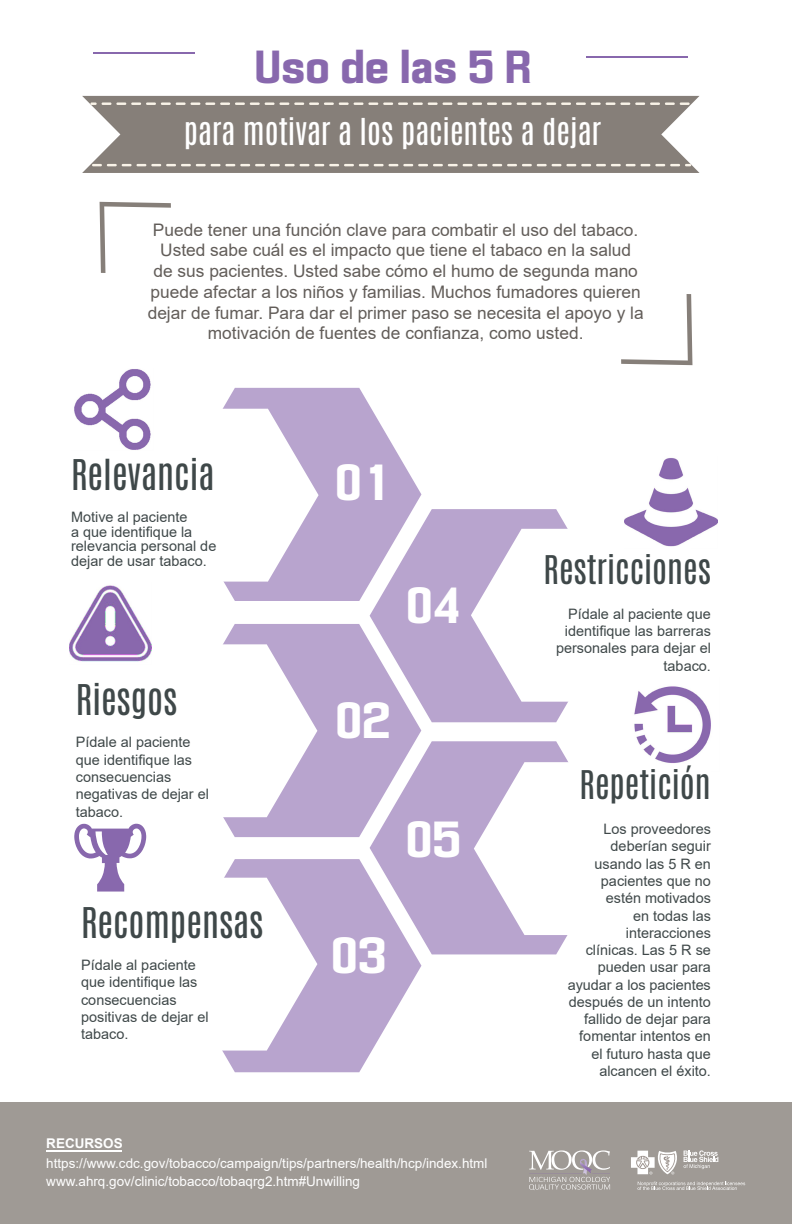
<style>
.page{position:relative;width:792px;height:1224px;background:#fff}
.page>*{position:absolute;margin:0;border:0;box-sizing:border-box;transform-origin:0 0}
.t1{font:700 47.3px "Enigmatic";color:#fff}
.t2{font:700 43.2px "Enigmatic";color:#8868ad}
.t3{font:36px "Antonio";color:#3f4849}
.t4{font:33.6px "Antonio";color:#3f4849}
.t5{font:31.2px "Antonio";color:#fff}
.t6{font:17.3px/20.7px "Arial";color:#625d59;text-align:center}
.t7{font:14.4px/17.3px "Arial";color:#3f4849}
.t8{font:13.4px/20.2px "Arial";color:#fff}
.s1{font-weight:700}
</style>
<div class="page">
<svg style="left:82px;top:96px;width:618px;height:77px;background:#8e8882"></svg>
<svg style="left:90px;top:102px;width:600px;height:3px;background:#c1bbb2"></svg>
<svg style="left:92px;top:164px;width:599px;height:2px"></svg>
<svg style="left:222px;top:388px;width:199px;height:213px;fill:#b8a4ce"></svg>
<svg style="left:370px;top:509px;width:198px;height:213px;background:#bfadd2"></svg>
<svg style="left:223px;top:624px;width:198px;height:213px;background:#bdabd2"></svg>
<svg style="left:222px;top:859px;width:199px;height:213px;fill:#b8a4ce"></svg>
<svg style="left:370px;top:741px;width:198px;height:213px;background:#c1afd4"></svg>
<svg style="left:222px;top:409px;width:97px;height:173px"></svg>
<svg style="left:471px;top:529px;width:97px;height:173px"></svg>
<svg style="left:151px;top:644px;width:166px;height:173px"></svg>
<svg style="left:474px;top:762px;width:94px;height:173px"></svg>
<svg style="left:74px;top:824px;width:243px;height:227px"></svg>
<img style="left:625px;top:458px;width:93px;height:89px">
<img style="left:70px;top:585px;width:81px;height:77px">
<img style="left:74px;top:369px;width:77px;height:81px">
<img style="left:634px;top:686px;width:77px;height:78px">
<hr style="left:94px;top:52px;width:71px;height:2px;background:#8868ad">
<hr style="left:165px;top:52px;width:29px;height:2px;background:#8868ad">
<hr style="left:587px;top:56px;width:71px;height:2px;background:#8868ad">
<hr style="left:658px;top:56px;width:29px;height:2px;background:#8868ad">
<svg style="left:100px;top:202px;width:71px;height:71px"></svg>
<svg style="left:621px;top:294px;width:71px;height:71px"></svg>
<div style="left:0;top:1102px;width:792px;height:122px;background:#9f9a95"></div>
<hr style="left:46px;top:1150px;width:76px;height:2px;background:#fff">
<svg style="left:529px;top:1150px;width:81px;height:40px"></svg>
<svg style="left:638px;top:1182px;width:107px;height:8px"></svg>
<svg style="left:631px;top:1150px;width:87px;height:25px"></svg>
<p class="t2" style="left:255px;top:42px;width:278px">Uso de las 5 R</p>
<p class="t5" style="left:184px;top:108px;width:419px">para motivar a los pacientes a dejar</p>
<p class="t6" style="left:148px;top:219px;width:497px">Puede tener una función clave para combatir el uso del tabaco.<br>Usted sabe cuál es el impacto que tiene el tabaco en la salud<br>de sus pacientes. Usted sabe cómo el humo de segunda mano puede afectar a los niños y familias. Muchos fumadores quieren dejar de fumar. Para dar el primer paso se necesita el apoyo y la motivación de fuentes de confianza, como usted.</p>
<p class="t3" style="left:71px;top:447px;width:145px">Relevancia</p>
<p class="t7" style="left:71px;top:510px;width:147px;line-height:14.4px">Motive al paciente<br>a que identifique la relevancia personal de dejar de usar tabaco.</p>
<p class="t3" style="left:76px;top:671px;width:103px">Riesgos</p>
<p class="t7" style="left:76px;top:734px;width:135px">Pídale al paciente que identifique las consecuencias negativas de dejar el tabaco.</p>
<p class="t3" style="left:81px;top:894px;width:184px">Recompensas</p>
<p class="t7" style="left:81px;top:956px;width:129px">Pídale al paciente que identifique las consecuencias positivas de dejar el tabaco.</p>
<p class="t1" style="left:334px;top:455px;width:57px">01</p>
<p class="t1" style="left:405px;top:578px;width:57px">04</p>
<p class="t1" style="left:335px;top:693px;width:58px">02</p>
<p class="t1" style="left:405px;top:813px;width:58px">05</p>
<p class="t1" style="left:330px;top:929px;width:58px">03</p>
<p class="t8" style="left:46px;top:1133px;width:443px"><span class="s1">RECURSOS </span>https://www.cdc.gov/tobacco/campaign/tips/partners/health/hcp/index.html</p>
<p class="t8" style="left:46px;top:1171px;width:315px">www.ahrq.gov/clinic/tobacco/tobaqrg2.htm#Unwilling</p>
<p class="t4" style="left:544px;top:543px;width:169px">Restricciones</p>
<p class="t7" style="left:556px;top:605px;width:156px;text-align:right">Pídale al paciente que identifique las barreras personales para dejar el tabaco.</p>
<p class="t4" style="left:580px;top:759px;width:133px">Repetición</p>
<p class="t7" style="left:568px;top:820px;width:145px;text-align:right">Los proveedores deberían seguir usando las 5 R en pacientes que no estén motivados<br>en todas las interacciones<br>clínicas. Las 5 R se pueden usar para ayudar a los pacientes después de un intento fallido de dejar para fomentar intentos en el futuro hasta que alcancen el éxito.</p>
</div>
